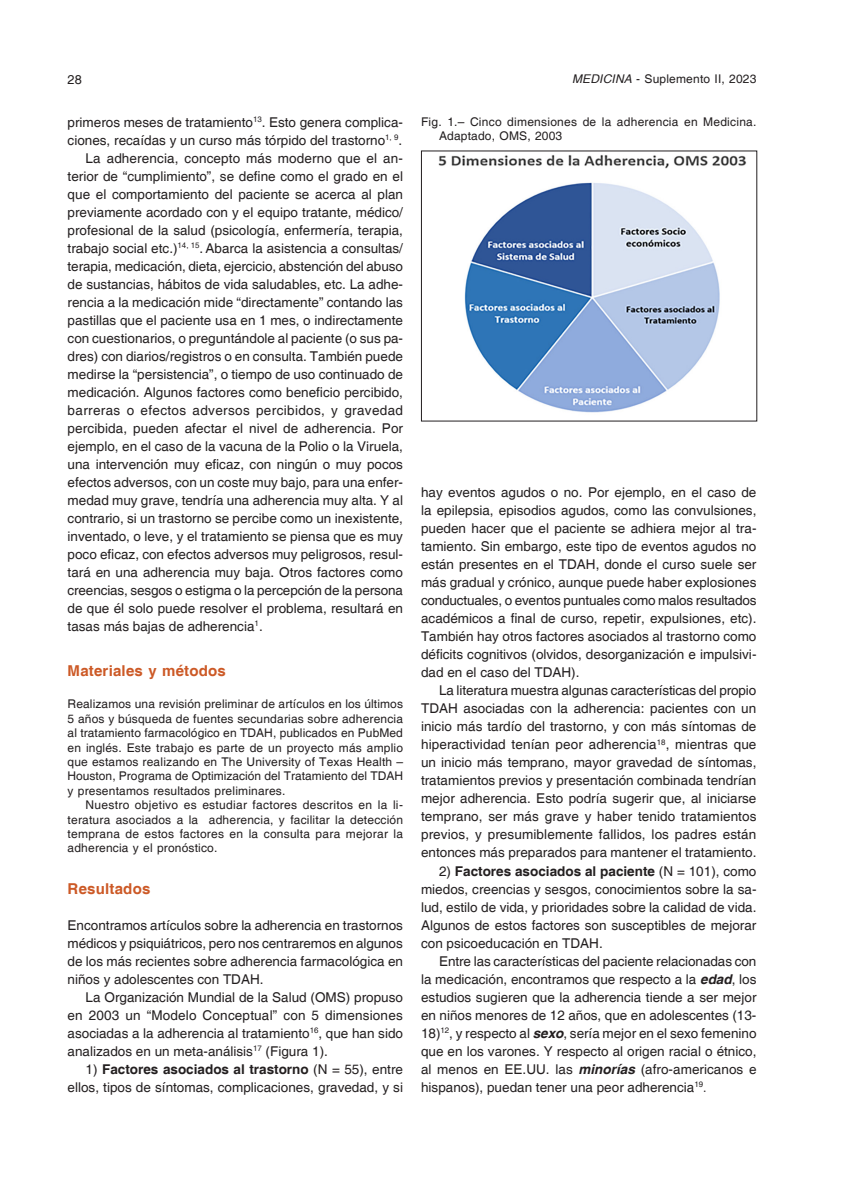
<style>
.page{position:relative;width:851px;height:1191px;background:#fff}
.page>*{position:absolute;margin:0;border:0;box-sizing:border-box;transform-origin:0 0}
.subtit{font:700 15px "Helvetica";letter-spacing:.015em;color:#cc5926}
.texto{font:13.5px/18px "Helvetica";color:#231f20;text-align:justify}
.texto1{font:13.5px/18px "Helvetica";color:#231f20;text-align:justify}
.t1{font:12.75px "Helvetica";color:#231f20}
.texto3{font:12px/14.4px "Helvetica";letter-spacing:.015em;color:#231f20;text-align:justify}
.texto2{font:12px/14.4px "Helvetica";letter-spacing:.02em;color:#231f20;text-align:justify}
.epigrafe{font:12px/14.4px "Helvetica";letter-spacing:.02em;color:#231f20}
.s1{font-style:italic}
.s2{font-weight:700}
.s3{font-weight:700;font-style:italic}
.s4{font-family:"Times New Roman"}
</style>
<div class="page">
<img style="left:438px;top:155px;width:309px;height:258px">
<p class="t1" style="left:67px;top:72px;width:16px">28</p>
<p class="texto3" style="left:572px;top:72px;width:186px"><span class="s1">MEDICINA</span> - Suplemento II, 2023</p>
<p class="texto" style="left:68px;top:114px;width:337px">primeros meses de tratamiento<sup>13</sup>. Esto genera complica&shy;ciones, recaídas y un curso más tórpido del trastorno<sup>1,</sup> <sup>9</sup>.</p>
<p class="texto" style="left:68px;top:150px;width:337px;text-indent:18px">La adherencia, concepto más moderno que el an&shy;terior de “cumplimiento”, se define como el grado en el que el comportamiento del paciente se acerca al plan previamente acordado con y el equipo tratante, médico/ profesional de la salud (psicología, enfermería, terapia, trabajo social etc.)<sup>14,</sup> <sup>15</sup>. Abarca la asistencia a consultas/ terapia, medicación, dieta, ejercicio, abstención del abuso de sustancias, hábitos de vida saludables, etc. La adhe&shy;rencia a la medicación mide “directamente” contando las pastillas que el paciente usa en 1 mes, o indirectamente con cuestionarios, o preguntándole al paciente (o sus pa&shy;dres) con diarios/registros o en consulta. También puede medirse la “persistencia”, o tiempo de uso continuado de medicación. Algunos factores como beneficio percibido, barreras o efectos adversos percibidos, y gravedad percibida, pueden afectar el nivel de adherencia. Por ejemplo, en el caso de la vacuna de la Polio o la Viruela, una intervención muy eficaz, con ningún o muy pocos efectos adversos, con un coste muy bajo, para una enfer&shy;medad muy grave, tendría una adherencia muy alta. Y al contrario, si un trastorno se percibe como un inexistente, inventado, o leve, y el tratamiento se piensa que es muy poco eficaz, con efectos adversos muy peligrosos, resul&shy;tará en una adherencia muy baja. Otros factores como creencias, sesgos o estigma o la percepción de la persona de que él solo puede resolver el problema, resultará en tasas más bajas de adherencia<sup>1</sup>.</p>
<p class="subtit" style="left:68px;top:661px;width:160px">Materiales y métodos</p>
<p class="texto3" style="left:68px;top:697px;width:337px">Realizamos una revisión preliminar de artículos en los últimos 5 años y búsqueda de fuentes secundarias sobre adherencia al tratamiento farmacológico en TDAH, publicados en PubMed en inglés. Este trabajo es parte de un proyecto más amplio que estamos realizando en The University of Texas Health – Houston, Programa de Optimización del Tratamiento del TDAH y presentamos resultados preliminares.</p>
<p class="texto2" style="left:68px;top:798px;width:337px;text-indent:18px">Nuestro objetivo es estudiar factores descritos en la li&shy;teratura asociados a la adherencia, y facilitar la detección temprana de estos factores en la consulta para mejorar la adherencia y el pronóstico.</p>
<p class="subtit" style="left:68px;top:879px;width:84px">Resultados</p>
<p class="texto1" style="left:68px;top:916px;width:337px">Encontramos artículos sobre la adherencia en trastornos médicos y psiquiátricos, pero nos centraremos en algunos de los más recientes sobre adherencia farmacológica en niños y adolescentes con TDAH.</p>
<p class="texto" style="left:68px;top:988px;width:337px;text-indent:18px">La Organización Mundial de la Salud (OMS) propuso en 2003 un “Modelo Conceptual” con 5 dimensiones asociadas a la adherencia al tratamiento<sup>16</sup>, que han sido analizados en un meta-análisis<sup>17</sup> (Figura 1).</p>
<p class="texto" style="left:68px;top:1060px;width:337px;text-align:right">1) <span class="s2">Factores asociados al trastorno</span> (N = 55), entre ellos, tipos de síntomas, complicaciones, gravedad, y si</p>
<p class="epigrafe" style="left:439px;top:115px;width:319px;text-indent:-18px">Fig. 1.– Cinco dimensiones de la adherencia en Medicina.<br>Adaptado, OMS, 2003</p>
<p class="texto" style="left:421px;top:484px;width:337px">hay eventos agudos o no. Por ejemplo, en el caso de la epilepsia, episodios agudos, como las convulsiones, pueden hacer que el paciente se adhiera mejor al tra&shy;tamiento. Sin embargo, este tipo de eventos agudos no están presentes en el TDAH, donde el curso suele ser más gradual y crónico, aunque puede haber explosiones conductuales, o eventos puntuales como malos resultados académicos a final de curso, repetir, expulsiones, etc).<br>También hay otros factores asociados al trastorno como déficits cognitivos (olvidos, desorganización e impulsivi&shy;dad en el caso del TDAH).</p>
<p class="texto" style="left:421px;top:682px;width:337px;text-indent:18px">La literatura muestra algunas características del propio TDAH asociadas con la adherencia: pacientes con un inicio más tardío del trastorno, y con más síntomas de hiperactividad tenían peor adherencia<sup>18</sup>, mientras que un inicio más temprano, mayor gravedad de síntomas, tratamientos previos y presentación combinada tendrían mejor adherencia. Esto podría sugerir que, al iniciarse temprano, ser más grave y haber tenido tratamientos previos, y presumiblemente fallidos, los padres están entonces más preparados para mantener el tratamiento.</p>
<p class="texto" style="left:421px;top:862px;width:337px;text-indent:18px">2) <span class="s2">Factores asociados al paciente</span> (N = 101), como miedos, creencias y sesgos, conocimientos sobre la sa&shy;lud, estilo de vida, y prioridades sobre la calidad de vida.<br>Algunos de estos factores son susceptibles de mejorar con psicoeducación en TDAH.</p>
<p class="texto" style="left:421px;top:952px;width:337px;text-indent:18px">Entre las características del paciente relacionadas con la medicación, encontramos que respecto a la <span class="s3">edad</span>, los estudios sugieren que la adherencia tiende a ser mejor en niños menores de 12 años, que en adolescentes (13- 18)<sup>12</sup>, y respecto al <span class="s3">sexo</span>, sería mejor en el sexo femenino que en los varones. Y respecto al origen racial o étnico, al menos en EE.UU. las <span class="s3">minorías</span> (afro-americanos e hispanos), puedan tener una peor adherencia<sup>19</sup><span class="s4">.</span></p>
</div>
